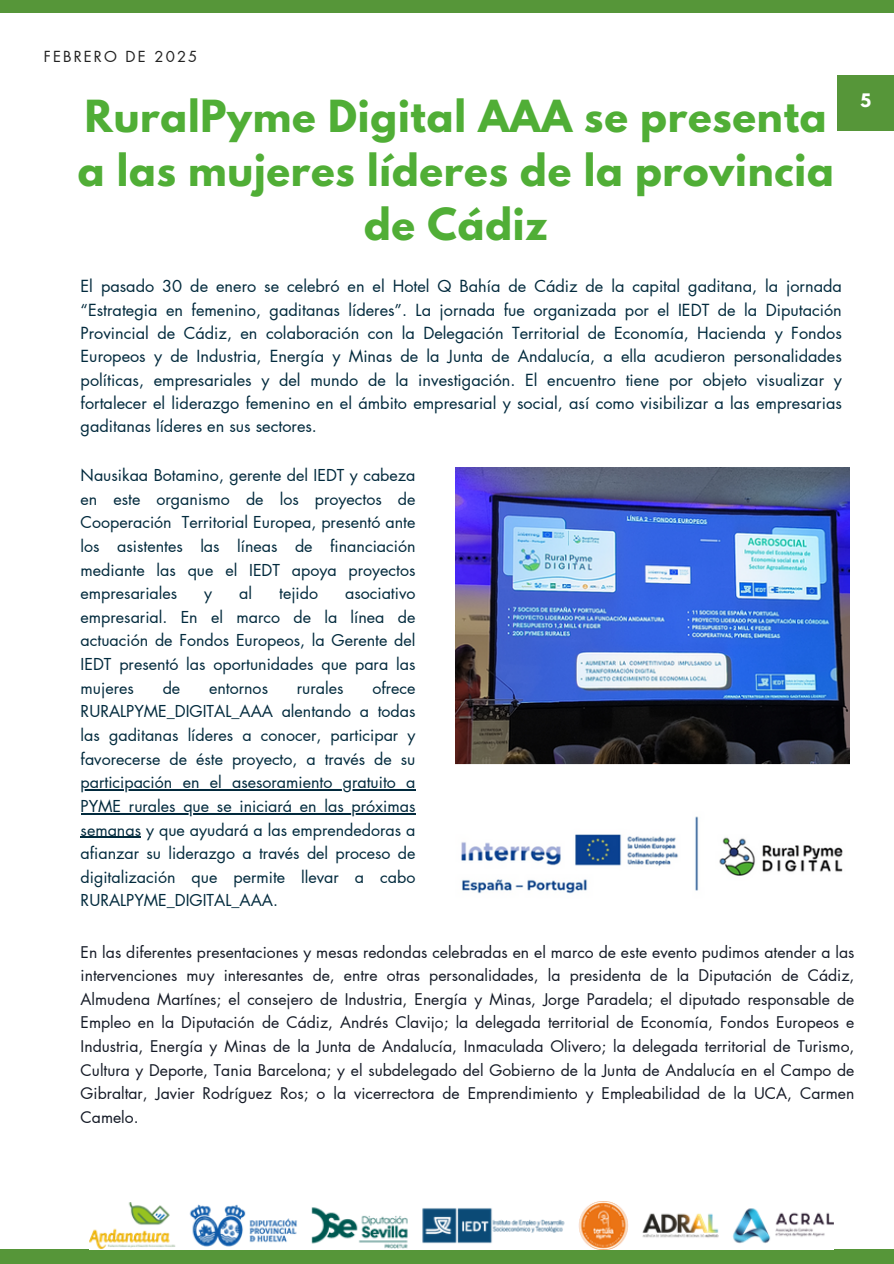
<style>
.page{position:relative;width:894px;height:1264px;background:#fff}
.page>*{position:absolute;margin:0;border:0;box-sizing:border-box;transform-origin:0 0}
.t1{font:700 39.15px/54px "League Spartan";letter-spacing:.02em;color:#50ae36;text-align:center}
.t2{font:700 16.5px "League Spartan";color:#fff}
.t3{font:16.35px/23.4px "Futura LT Pro";color:#022a3d;text-align:justify}
.t4{font:16.05px/23.7px "Futura LT Pro";color:#022a3d;text-align:justify}
.t5{font:15.75px/23.7px "Futura LT Pro";color:#141a26;text-align:justify}
.t6{font:14.85px "Futura LT Pro";letter-spacing:.14em;color:#222}
</style>
<div class="page">
<div style="left:0;top:0;width:893px;height:12px;background:#569639"></div>
<div style="left:0;top:1249px;width:893px;height:14px;background:#569639"></div>
<img style="left:89px;top:1201px;width:744px;height:48px">
<div style="left:837px;top:75px;width:56px;height:55px;background:#569639"></div>
<img style="left:455px;top:468px;width:394px;height:297px">
<hr style="left:81px;top:789px;width:334px;height:1px;background:#022a3d">
<hr style="left:81px;top:813px;width:334px;height:1px;background:#022a3d">
<hr style="left:81px;top:836px;width:60px;height:1px;background:#022a3d">
<img style="left:461px;top:816px;width:382px;height:78px">
<p class="t6" style="left:44px;top:50px;width:155px">FEBRERO DE 2025</p>
<h2 class="t1" style="left:78px;top:94px;width:757px">RuralPyme Digital AAA se presenta a las mujeres líderes de la provincia de Cádiz</h2>
<p class="t2" style="left:860px;top:92px;width:12px">5</p>
<h1 class="t3" style="left:81px;top:275px;width:762px">El pasado 30 de enero se celebró en el Hotel Q Bahía de Cádiz de la capital gaditana, la jornada “Estrategia en femenino, gaditanas líderes”. La jornada fue organizada por el IEDT de la Diputación Provincial de Cádiz, en colaboración con la Delegación Territorial de Economía, Hacienda y Fondos Europeos y de Industria, Energía y Minas de la Junta de Andalucía, a ella acudieron personalidades políticas, empresariales y del mundo de la investigación. El encuentro tiene por objeto visualizar y fortalecer el liderazgo femenino en el ámbito empresarial y social, así como visibilizar a las empresarias gaditanas líderes en sus sectores.</h1>
<p class="t4" style="left:81px;top:464px;width:336px">Nausikaa Botamino, gerente del IEDT y cabeza en este organismo de los proyectos de Cooperación Territorial Europea, presentó ante los asistentes las líneas de financiación mediante las que el IEDT apoya proyectos empresariales</p>
<p class="t4" style="left:204px;top:582px;width:10px">y</p>
<p class="t4" style="left:239px;top:582px;width:14px">al</p>
<p class="t4" style="left:279px;top:582px;width:40px">tejido</p>
<p class="t4" style="left:81px;top:582px;width:336px;text-indent:264px">asociativo empresarial. En el marco de la línea de actuación de Fondos Europeos, la Gerente del IEDT presentó las oportunidades que para las mujeres</p>
<p class="t4" style="left:81px;top:676px;width:336px;text-indent:292px">ofrece RURALPYME_DIGITAL_AAA alentando a todas las gaditanas líderes a conocer, participar y favorecerse de éste proyecto, a través de su</p>
<p class="t4" style="left:81px;top:771px;width:336px">participación en el asesoramiento gratuito a</p>
<p class="t4" style="left:81px;top:794px;width:336px">PYME rurales que se iniciará en las próximas semanas y que ayudará a las emprendedoras a afianzar su liderazgo a través del proceso de digitalización que permite llevar a cabo RURALPYME_DIGITAL_AAA.</p>
<p class="t5" style="left:81px;top:940px;width:775px">En las diferentes presentaciones y mesas redondas celebradas en el marco de este evento pudimos atender a las intervenciones muy interesantes de, entre otras personalidades, la presidenta de la Diputación de Cádiz, Almudena Martínes; el consejero de Industria, Energía y Minas, Jorge Paradela; el diputado responsable de Empleo en la Diputación de Cádiz, Andrés Clavijo; la delegada territorial de Economía, Fondos Europeos e Industria, Energía y Minas de la Junta de Andalucía, Inmaculada Olivero; la delegada territorial de Turismo, Cultura y Deporte, Tania Barcelona; y el subdelegado del Gobierno de la Junta de Andalucía en el Campo de Gibraltar, Javier Rodríguez Ros; o la vicerrectora de Emprendimiento y Empleabilidad de la UCA, Carmen Camelo.</p>
<p class="t4" style="left:163px;top:676px;width:19px">de</p>
<p class="t4" style="left:209px;top:676px;width:60px">entornos</p>
<p class="t4" style="left:297px;top:676px;width:48px">rurales</p>
</div>
